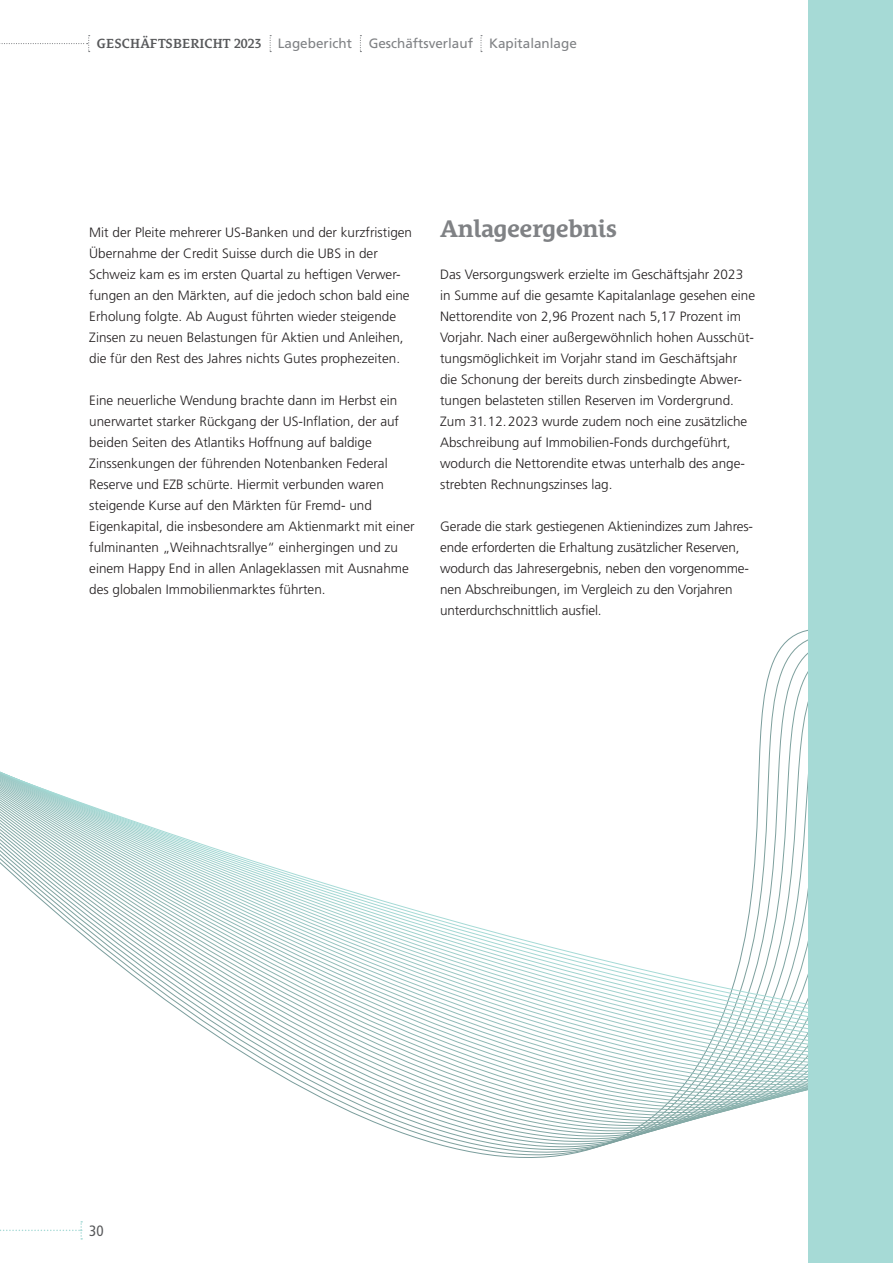
<style>
.page{position:relative;width:893px;height:1263px;background:#fff}
.page>*{position:absolute;margin:0;border:0;box-sizing:border-box;transform-origin:0 0}
.t1{font:700 24px "Le Monde Courrier Std";letter-spacing:-.01em;color:#808285}
.t2{font:condensed 15px "Frutiger LT Std";color:#57585a}
.t3{font:300 13.5px/21px "Frutiger LT Std";color:#231f20}
.t4{font:13.5px "Frutiger LT Std";color:#808285}
.s1{font-family:"Le Monde Courrier Std";font-weight:600;color:#57585a}
</style>
<div class="page">
<svg style="left:270px;top:35px;width:1px;height:17px"></svg>
<svg style="left:0;top:35px;width:90px;height:17px"></svg>
<svg style="left:360px;top:35px;width:1px;height:17px"></svg>
<svg style="left:480px;top:35px;width:2px;height:17px"></svg>
<svg style="left:12px;top:777px;width:797px;height:317px"></svg>
<div style="left:809px;top:0;width:84px;height:1263px;background:#a6dad6"></div>
<p class="t4" style="left:97px;top:35px;width:481px"><span class="s1">GESCHÄFTSBERICHT 2023</span> Lagebericht Geschäftsverlauf Kapitalanlage</p>
<p class="t3" style="left:89px;top:222px;width:324px">Mit der Pleite mehrerer US-Banken und der kurzfristigen Übernahme der Credit Suisse durch die UBS in der Schweiz kam es im ersten Quartal zu heftigen Verwer&shy;fungen an den Märkten, auf die jedoch schon bald eine Erholung folgte. Ab August führten wieder steigende Zinsen zu neuen Belastungen für Aktien und Anleihen, die für den Rest des Jahres nichts Gutes prophezeiten.</p>
<p class="t3" style="left:89px;top:390px;width:327px">Eine neuerliche Wendung brachte dann im Herbst ein unerwartet starker Rückgang der US-Inflation, der auf beiden Seiten des Atlantiks Hoffnung auf baldige Zinssenkungen der führenden Notenbanken Federal Reserve und EZB schürte. Hiermit verbunden waren steigende Kurse auf den Märkten für Fremd- und Eigenkapital, die insbesondere am Aktienmarkt mit einer fulminanten „Weihnachtsrallye“ einhergingen und zu einem Happy End in allen Anlageklassen mit Ausnahme des globalen Immobilienmarktes führten.</p>
<h1 class="t1" style="left:440px;top:214px;width:179px">Anlageergebnis</h1>
<p class="t3" style="left:440px;top:264px;width:317px">Das Versorgungswerk erzielte im Geschäftsjahr 2023 in Summe auf die gesamte Kapitalanlage gesehen eine Nettorendite von 2,96 Prozent nach 5,17 Prozent im Vorjahr. Nach einer außergewöhnlich hohen Ausschüt&shy;tungsmöglichkeit im Vorjahr stand im Geschäftsjahr die Schonung der bereits durch zinsbedingte Abwer&shy;tungen belasteten stillen Reserven im Vordergrund.<br>Zum 31.12.2023 wurde zudem noch eine zusätzliche Abschreibung auf Immobilien-Fonds durchgeführt, wodurch die Nettorendite etwas unterhalb des ange&shy;strebten Rechnungszinses lag.</p>
<p class="t3" style="left:440px;top:516px;width:314px">Gerade die stark gestiegenen Aktienindizes zum Jahres&shy;ende erforderten die Erhaltung zusätzlicher Reserven, wodurch das Jahresergebnis, neben den vorgenomme&shy;nen Abschreibungen, im Vergleich zu den Vorjahren unterdurchschnittlich ausfiel.</p>
<p class="t2" style="left:89px;top:1222px;width:16px">30</p>
</div>
